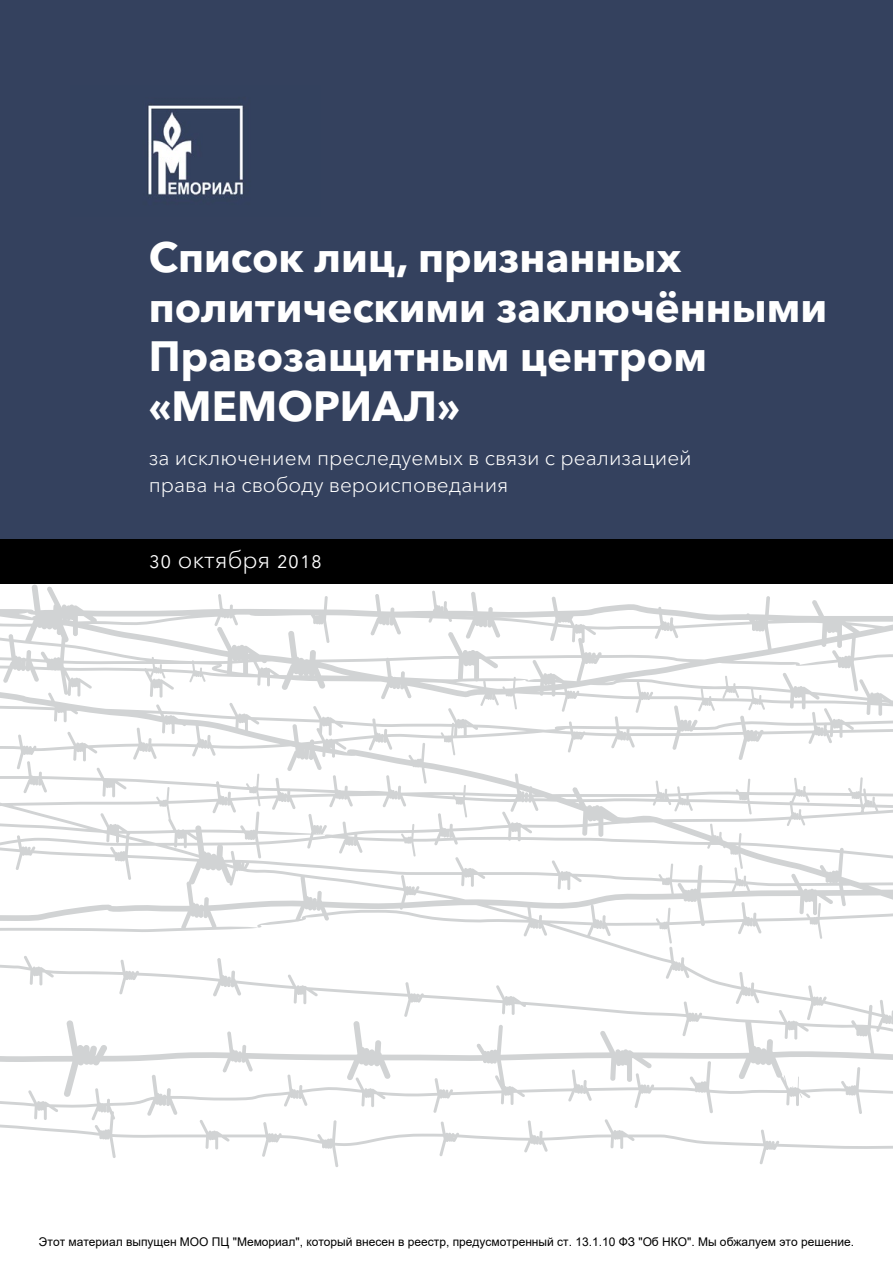
<style>
.page{position:relative;width:893px;height:1263px;background:#fff}
.page>*{position:absolute;margin:0;border:0;box-sizing:border-box;transform-origin:0 0}
.заголовок{font:700 42px/49.5px "Avenir Next Cyr";color:#fff}
.t1{font:300 24px "Avenir Next Cyr";color:#fff}
.t2{font:300 21px/27px "Avenir Next Cyr";color:#fff}
.t3{font:12px "Arial";color:#000}
</style>
<div class="page">
<div style="left:0;top:0;width:893px;height:561px;background:#34415e"></div>
<div style="left:0;top:539px;width:893px;height:45px;background:#000"></div>
<img style="left:147px;top:104px;width:97px;height:92px">
<svg style="left:0;top:584px;width:893px;height:105px"></svg>
<svg style="left:0;top:689px;width:893px;height:478px"></svg>
<p class="заголовок" style="left:149px;top:232px;width:680px">Список лиц, признанных политическими заключёнными<br>Правозащитным центром «МЕМОРИАЛ»</p>
<p class="t2" style="left:149px;top:444px;width:544px">за исключением преследуемых в связи с реализацией права на свободу вероисповедания</p>
<p class="t1" style="left:149px;top:545px;width:175px">30 октября 2018</p>
<p class="t3" style="left:39px;top:1235px;width:816px">Этот материал выпущен МОО ПЦ "Мемориал", который внесен в реестр, предусмотренный ст. 13.1.10 ФЗ "Об НКО". Мы обжалуем это решение.</p>
</div>
